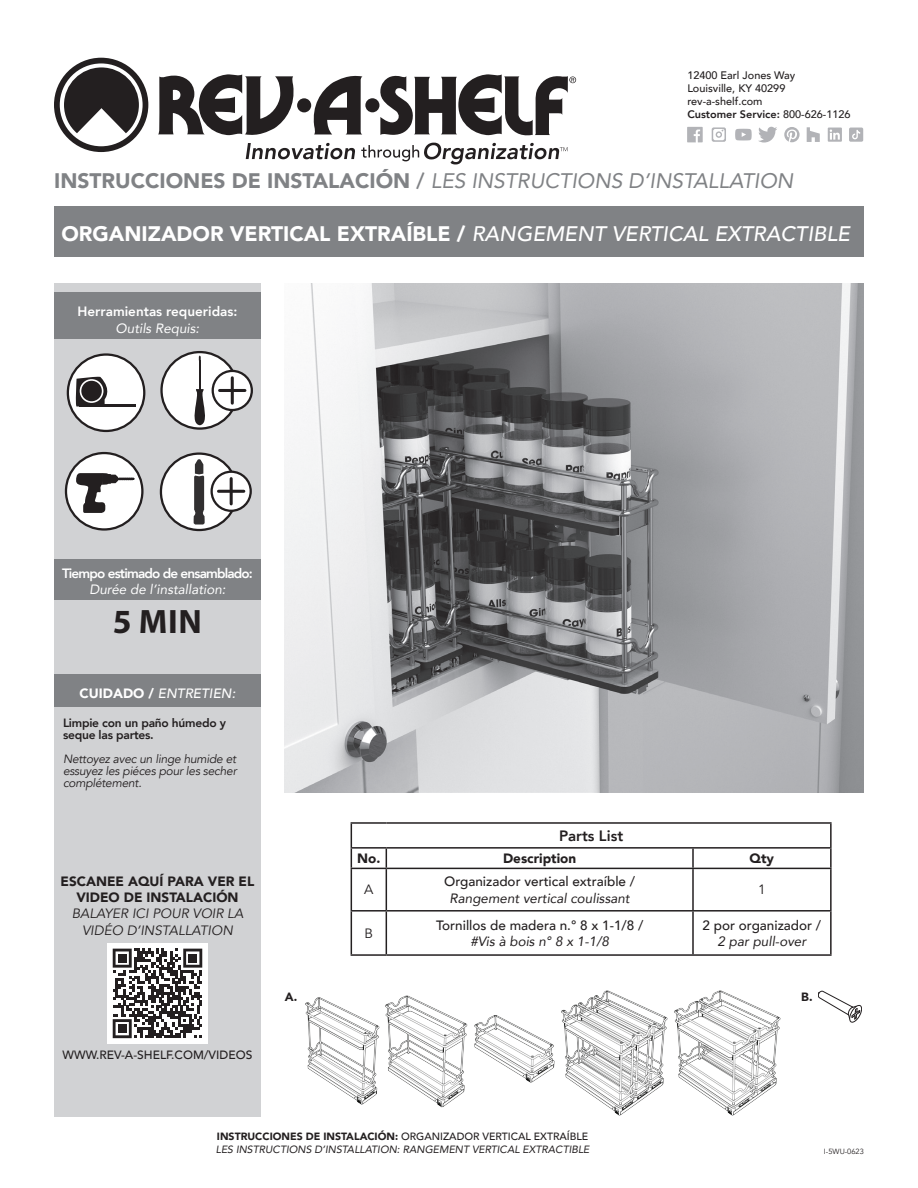
<style>
.page{position:relative;width:918px;height:1188px;background:#fff}
.page>*{position:absolute;margin:0;border:0;box-sizing:border-box;transform-origin:0 0}
.t1{font:700 33.9px "Myriad Pro";color:#231f20}
.t2{font:900 21px "Avenir";color:#fff}
.t3{font:italic 21px "Avenir";color:#808285}
.t4{font:900 16.8px/19.4px "Avenir";color:#231f20}
.t5{font:800 15px "Avenir";color:#231f20}
.t6{font:500 13.5px "Avenir";color:#231f20}
.t7{font:italic 13.5px "Avenir";color:#231f20}
.t8{font:900 13.5px/16.2px "Avenir";color:#231f20;text-align:center}
.t9{font:italic 13.5px/16.2px "Avenir";color:#231f20;text-align:center}
.t10{font:italic 13.5px "Avenir";color:#fff}
.t11{font:800 13.5px "Avenir";letter-spacing:-.06em;color:#fff}
.t12{font:800 13.5px "Avenir";color:#fff}
.t13{font:italic 500 13.5px "Avenir";color:#fff}
.t14{font:13.5px "Avenir";color:#231f20}
.t15{font:italic 12px/12px "Avenir";letter-spacing:-.02em;color:#231f20;text-align:justify}
.t16{font:800 12px/12px "Avenir";letter-spacing:-.02em;color:#231f20}
.t17{font:500 12px "Avenir";color:#231f20}
.t18{font:900 12px "Avenir";color:#231f20}
.t19{font:500 10.95px/13px "Avenir";color:#231f20}
.t20{font:10.95px "Avenir";color:#231f20}
.t21{font:italic 10.5px/12.6px "Avenir";color:#231f20}
.t22{font:7.5px "Avenir";color:#231f20}
.s1{font-weight:800}
.s2{font-weight:900;font-style:normal}
.s3{font-weight:800;font-style:normal}
.s4{font-weight:500;font-style:italic}
.s5{font-weight:500;font-style:normal}
</style>
<div class="page">
<div style="left:54px;top:284px;width:207px;height:833px;background:#d1d2d4"></div>
<div style="left:54px;top:206px;width:810px;height:50px;background:#808285"></div>
<svg style="left:687px;top:127px;width:16px;height:15px"></svg>
<svg style="left:735px;top:129px;width:17px;height:12px"></svg>
<svg style="left:758px;top:127px;width:19px;height:16px"></svg>
<svg style="left:784px;top:127px;width:16px;height:15px"></svg>
<svg style="left:807px;top:127px;width:13px;height:15px"></svg>
<svg style="left:828px;top:128px;width:14px;height:14px"></svg>
<svg style="left:712px;top:127px;width:14px;height:15px"></svg>
<svg style="left:849px;top:128px;width:14px;height:14px"></svg>
<div style="left:297px;top:98px;width:14px;height:14px;background:#231f20;border-radius:50%"></div>
<svg style="left:158px;top:74px;width:136px;height:62px"></svg>
<svg style="left:313px;top:75px;width:50px;height:60px"></svg>
<svg style="left:380px;top:74px;width:196px;height:62px"></svg>
<div style="left:365px;top:98px;width:14px;height:14px;background:#231f20;border-radius:50%"></div>
<svg style="left:54px;top:58px;width:94px;height:94px"></svg>
<svg style="left:246px;top:143px;width:109px;height:16px"></svg>
<svg style="left:361px;top:143px;width:207px;height:21px"></svg>
<div style="left:54px;top:292px;width:207px;height:47px;background:#808285"></div>
<div style="left:54px;top:560px;width:207px;height:40px;background:#808285"></div>
<div style="left:54px;top:674px;width:207px;height:33px;background:#808285"></div>
<img style="left:285px;top:284px;width:579px;height:509px">
<div style="left:107px;top:943px;width:101px;height:101px;background:#fff"></div>
<svg style="left:113px;top:949px;width:89px;height:89px"></svg>
<div style="left:118px;top:954px;width:8px;height:8px;background:#231f20"></div>
<div style="left:189px;top:954px;width:8px;height:8px;background:#231f20"></div>
<div style="left:118px;top:1025px;width:8px;height:8px;background:#231f20"></div>
<hr style="left:351px;top:822px;width:35px;height:2px;background:#231f20">
<hr style="left:386px;top:822px;width:307px;height:2px;background:#231f20">
<hr style="left:693px;top:822px;width:139px;height:2px;background:#231f20">
<hr style="left:830px;top:824px;width:2px;height:23px;background:#231f20">
<hr style="left:351px;top:847px;width:35px;height:2px;background:#231f20">
<svg style="left:351px;top:824px;width:1px;height:44px"></svg>
<hr style="left:386px;top:847px;width:307px;height:2px;background:#231f20">
<svg style="left:386px;top:849px;width:1px;height:19px"></svg>
<hr style="left:693px;top:847px;width:139px;height:2px;background:#231f20">
<svg style="left:692px;top:849px;width:2px;height:19px"></svg>
<svg style="left:830px;top:849px;width:2px;height:19px"></svg>
<hr style="left:351px;top:868px;width:35px;height:1px;background:#231f20">
<hr style="left:351px;top:869px;width:1px;height:41px;background:#231f20">
<hr style="left:386px;top:868px;width:307px;height:1px;background:#231f20">
<hr style="left:386px;top:869px;width:1px;height:41px;background:#231f20">
<hr style="left:693px;top:868px;width:139px;height:1px;background:#231f20">
<hr style="left:692px;top:869px;width:2px;height:41px;background:#231f20">
<hr style="left:830px;top:869px;width:2px;height:41px;background:#231f20">
<hr style="left:351px;top:910px;width:35px;height:2px;background:#231f20">
<hr style="left:351px;top:912px;width:1px;height:42px;background:#231f20">
<hr style="left:386px;top:910px;width:307px;height:2px;background:#231f20">
<hr style="left:386px;top:912px;width:1px;height:42px;background:#231f20">
<hr style="left:693px;top:910px;width:139px;height:2px;background:#231f20">
<hr style="left:692px;top:912px;width:2px;height:42px;background:#231f20">
<hr style="left:830px;top:912px;width:2px;height:42px;background:#231f20">
<hr style="left:351px;top:954px;width:35px;height:2px;background:#231f20">
<hr style="left:386px;top:954px;width:307px;height:2px;background:#231f20">
<hr style="left:693px;top:954px;width:139px;height:2px;background:#231f20">
<svg style="left:818px;top:991px;width:44px;height:31px"></svg>
<img style="left:305px;top:997px;width:75px;height:108px">
<img style="left:474px;top:1015px;width:81px;height:68px">
<img style="left:385px;top:995px;width:83px;height:113px">
<img style="left:561px;top:990px;width:107px;height:126px">
<img style="left:674px;top:990px;width:107px;height:126px">
<div style="left:66px;top:453px;width:76px;height:76px;background:#fff;border-radius:50%"></div>
<div style="left:65px;top:452px;width:79px;height:79px;border:2px solid #231f20;border-radius:50%"></div>
<svg style="left:76px;top:473px;width:58px;height:40px"></svg>
<div style="left:68px;top:355px;width:76px;height:76px;background:#fff;border-radius:50%"></div>
<div style="left:67px;top:353px;width:78px;height:79px;border:2px solid #231f20;border-radius:50%"></div>
<hr style="left:79px;top:404px;width:57px;height:2px;background:#231f20">
<svg style="left:75px;top:376px;width:33px;height:30px"></svg>
<div style="left:80px;top:379px;width:23px;height:24px;border:2px solid #fff;border-radius:50%"></div>
<div style="left:161px;top:454px;width:76px;height:76px;background:#fff;border-radius:50%"></div>
<svg style="left:194px;top:459px;width:11px;height:66px"></svg>
<div style="left:160px;top:452px;width:78px;height:79px;border:2px solid #231f20;border-radius:50%"></div>
<svg style="left:212px;top:472px;width:39px;height:39px"></svg>
<div style="left:210px;top:471px;width:42px;height:41px;border:2px solid #231f20;border-radius:50%"></div>
<hr style="left:230px;top:479px;width:3px;height:25px;background:#231f20">
<hr style="left:219px;top:490px;width:25px;height:3px;background:#231f20">
<div style="left:162px;top:352px;width:76px;height:77px;background:#fff;border-radius:50%"></div>
<div style="left:160px;top:351px;width:79px;height:79px;border:2px solid #231f20;border-radius:50%"></div>
<svg style="left:194px;top:389px;width:11px;height:36px"></svg>
<hr style="left:199px;top:360px;width:2px;height:29px;background:#231f20">
<svg style="left:213px;top:371px;width:39px;height:39px"></svg>
<div style="left:212px;top:370px;width:41px;height:41px;border:2px solid #231f20;border-radius:50%"></div>
<hr style="left:231px;top:378px;width:3px;height:25px;background:#231f20">
<hr style="left:220px;top:389px;width:25px;height:3px;background:#231f20">
<p class="t19" style="left:687px;top:68px;width:165px">12400 Earl Jones Way<br>Louisville, KY 40299 rev-a-shelf.com<br><span class="s1">Customer Service:</span> 800-626-1126</p>
<h2 class="t3" style="left:54px;top:168px;width:741px"><span class="s2">INSTRUCCIONES DE INSTALACIÓN</span> <span class="s3">/</span> LES INSTRUCTIONS D’INSTALLATION</h2>
<h2 class="t2" style="left:62px;top:216px;width:790px">ORGANIZADOR VERTICAL EXTRAÍBLE / <span class="s4">RANGEMENT VERTICAL EXTRACTIBLE</span></h2>
<p class="t12" style="left:78px;top:301px;width:161px">Herramientas requeridas:</p>
<p class="t10" style="left:116px;top:320px;width:85px">Outils Requis:</p>
<p class="t11" style="left:62px;top:562px;width:192px">Tiempo estimado de ensamblado:</p>
<p class="t10" style="left:89px;top:581px;width:138px">Durée de l’installation:</p>
<h3 class="t4" style="left:113px;top:588px;width:21px">1<br>16</h3>
<h3 class="t4" style="left:113px;top:603px;width:12px;line-height:18.8px">5<br>8</h3>
<h1 class="t1" style="left:113px;top:599px;width:91px">5 MIN</h1>
<h3 class="t4" style="left:113px;top:611px;width:11px">3</h3>
<p class="t13" style="left:80px;top:685px;width:157px"><span class="s2">CUIDADO /</span> ENTRETIEN:</p>
<p class="t16" style="left:63px;top:716px;width:165px">Limpie con un paño húmedo y seque las partes.</p>
<p class="t15" style="left:63px;top:753px;width:175px">Nettoyez avec un linge humide et essuyez les piéces pour les secher complétement.</p>
<h3 class="t4" style="left:120px;top:730px;width:21px">#2</h3>
<h3 class="t4" style="left:114px;top:742px;width:21px">5<br>16</h3>
<h3 class="t4" style="left:133px;top:869px;width:11px">8</h3>
<p class="t8" style="left:61px;top:873px;width:195px">ESCANEE AQUÍ PARA VER EL<br>VIDEO DE INSTALACIÓN</p>
<p class="t9" style="left:72px;top:906px;width:173px">BALAYER ICI POUR VOIR LA<br>VIDÉO D’INSTALLATION</p>
<p class="t17" style="left:63px;top:1044px;width:191px">WWW.REV-A-SHELF.COM/VIDEOS</p>
<h3 class="t5" style="left:559px;top:824px;width:66px">Parts List</h3>
<p class="t8" style="left:357px;top:850px;width:25px">No.</p>
<p class="t8" style="left:503px;top:850px;width:75px">Description</p>
<p class="t8" style="left:750px;top:850px;width:26px">Qty</p>
<p class="t14" style="left:364px;top:882px;width:11px">A</p>
<p class="t6" style="left:444px;top:870px;width:192px">Organizador vertical extraíble /</p>
<p class="t7" style="left:450px;top:890px;width:182px">Rangement vertical coulissant</p>
<p class="t14" style="left:758px;top:882px;width:9px">1</p>
<p class="t14" style="left:365px;top:925px;width:10px">B</p>
<p class="t6" style="left:436px;top:913px;width:209px">Tornillos de madera n.° 8 x 1-1/8 /</p>
<p class="t7" style="left:470px;top:933px;width:140px">#Vis à bois n° 8 x 1-1/8</p>
<p class="t6" style="left:703px;top:913px;width:120px">2 por organizador /</p>
<p class="t7" style="left:718px;top:933px;width:90px">2 par pull-over</p>
<p class="t18" style="left:285px;top:987px;width:14px">A.</p>
<p class="t18" style="left:801px;top:987px;width:13px">B.</p>
<p class="t20" style="left:334px;top:1127px;width:16px">90˚</p>
<p class="t21" style="left:216px;top:1130px;width:375px"><span class="s2">INSTRUCCIONES DE INSTALACIÓN:</span> <span class="s5">ORGANIZADOR VERTICAL EXTRAÍBLE<br></span>LES INSTRUCTIONS D’INSTALLATION: RANGEMENT VERTICAL EXTRACTIBLE</p>
<p class="t22" style="left:824px;top:1147px;width:42px">I-5WU-0623</p>
</div>
